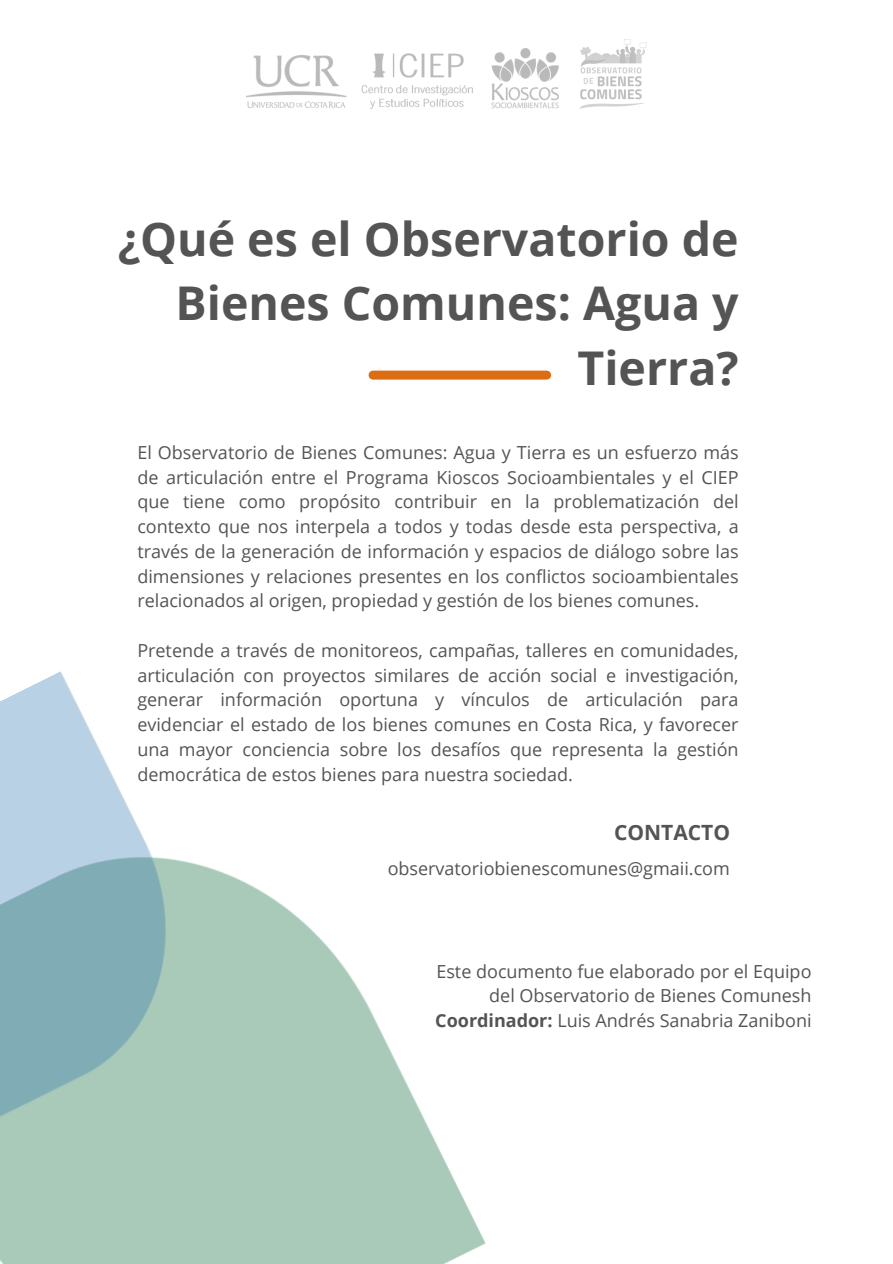
<style>
.page{position:relative;width:893px;height:1264px;background:#fff}
.page>*{position:absolute;margin:0;border:0;box-sizing:border-box;transform-origin:0 0}
.t1{font:700 46.5px/64.2px "Open Sans";color:#545454;text-align:right}
.t2{font:700 21px "Open Sans";color:#545454}
.t3{font:18px/24.8px "Open Sans";color:#545454;text-align:justify}
.s1{font-weight:700}
</style>
<div class="page">
<img style="left:0;top:671px;width:485px;height:592px">
<div style="left:373px;top:370px;width:173px;height:9px;background:#dc6d12"></div>
<img style="left:579px;top:40px;width:68px;height:69px">
<img style="left:246px;top:49px;width:312px;height:59px">
<p class="t1" style="left:118px;top:206px;width:622px">¿Qué es el Observatorio de<br>Bienes Comunes: Agua y<br>Tierra?</p>
<p class="t3" style="left:137px;top:439px;width:602px">El Observatorio de Bienes Comunes: Agua y Tierra es un esfuerzo más de articulación entre el Programa Kioscos Socioambientales y el CIEP que tiene como propósito contribuir en la problematización del contexto que nos interpela a todos y todas desde esta perspectiva, a través de la generación de información y espacios de diálogo sobre las dimensiones y relaciones presentes en los conflictos socioambientales relacionados al origen, propiedad y gestión de los bienes comunes.</p>
<p class="t3" style="left:137px;top:637px;width:602px">Pretende a través de monitoreos, campañas, talleres en comunidades, articulación con proyectos similares de acción social e investigación, generar información oportuna y vínculos de articulación para evidenciar el estado de los bienes comunes en Costa Rica, y favorecer una mayor conciencia sobre los desafíos que representa la gestión democrática de estos bienes para nuestra sociedad.</p>
<p class="t2" style="left:614px;top:817px;width:117px">CONTACTO</p>
<p class="t3" style="left:387px;top:856px;width:344px">observatoriobienescomunes@gmaii.com</p>
<p class="t3" style="left:436px;top:958px;width:376px;text-align:right">Este documento fue elaborado por el Equipo del Observatorio de Bienes Comunesh</p>
<p class="t3" style="left:435px;top:1007px;width:378px"><span class="s1">Coordinador:</span> Luis Andrés Sanabria Zaniboni</p>
</div>
